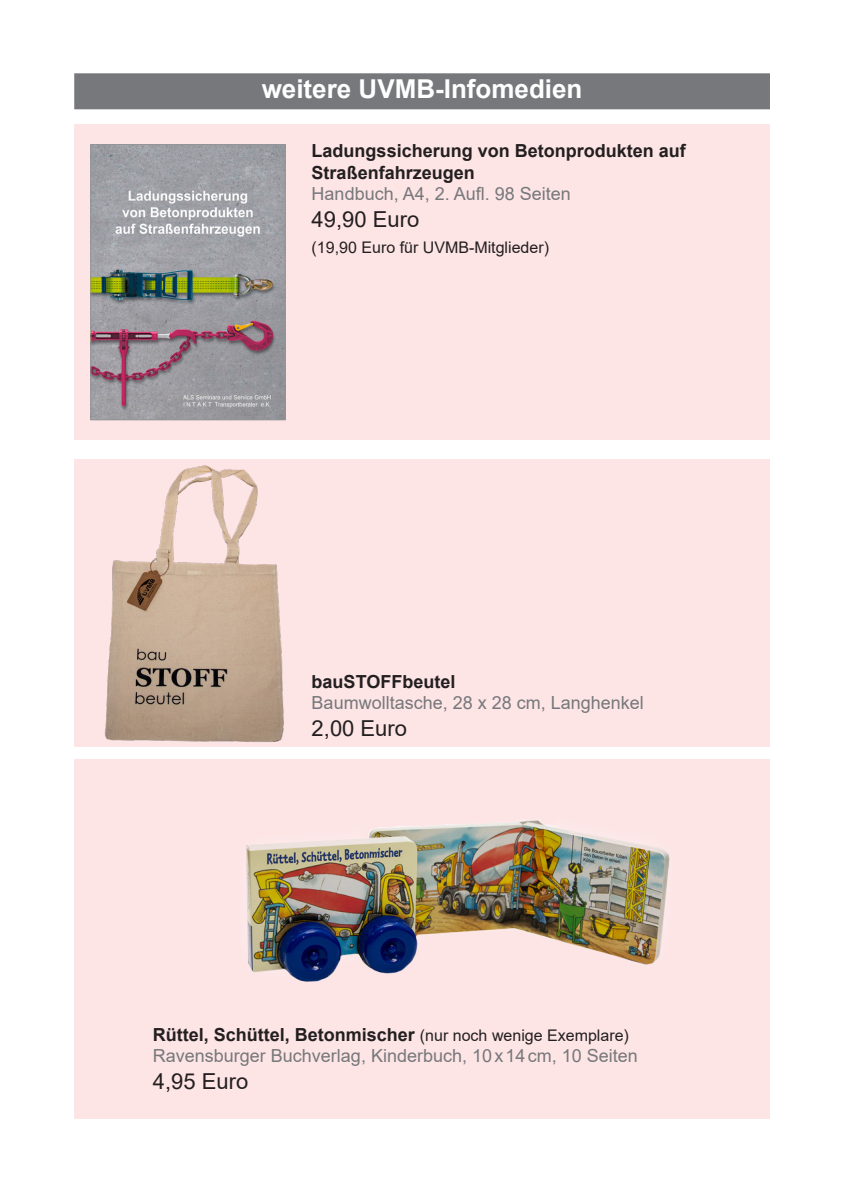
<style>
.page{position:relative;width:842px;height:1191px;background:#fff}
.page>*{position:absolute;margin:0;border:0;box-sizing:border-box;transform-origin:0 0}
.Titel{font:700 26px "Arial";color:#fff}
.Preisschild{font:22px "Arial";color:#231f20}
.Preisschild-2{font:700 18px/21.6px "Arial";color:#231f20}
.Preisschild-3{font:18px "Arial";color:#76787b}
.Preisschild-4{font:16px "Arial";color:#231f20}
.s1{font-weight:400;font-size:16px}
</style>
<div class="page">
<div style="left:74px;top:759px;width:696px;height:360px;background:#fde4e5"></div>
<div style="left:74px;top:459px;width:696px;height:288px;background:#fde4e5"></div>
<div style="left:74px;top:125px;width:696px;height:315px;background:#fde4e5"></div>
<div style="left:74px;top:73px;width:696px;height:36px;background:#76787b"></div>
<img style="left:92px;top:146px;width:192px;height:272px">
<div style="left:90px;top:144px;width:196px;height:276px;border:1px solid #939598"></div>
<img style="left:104px;top:465px;width:180px;height:277px">
<img style="left:246px;top:820px;width:424px;height:162px">
<p class="Titel" style="left:262px;top:70px;width:322px">weitere UVMB-Infomedien</p>
<p class="Preisschild-2" style="left:312px;top:140px;width:376px">Ladungssicherung von Betonprodukten auf<br>Straßenfahrzeugen</p>
<p class="Preisschild-3" style="left:312px;top:182px;width:261px">Handbuch, A4, 2. Aufl. 98 Seiten</p>
<p class="Preisschild" style="left:312px;top:204px;width:109px">49,90 Euro</p>
<p class="Preisschild-4" style="left:312px;top:236px;width:239px">(19,90 Euro für UVMB-Mitglieder)</p>
<p class="Preisschild-2" style="left:312px;top:670px;width:145px">bauSTOFFbeutel</p>
<p class="Preisschild-3" style="left:312px;top:690px;width:334px">Baumwolltasche, 28 x 28 cm, Langhenkel</p>
<p class="Preisschild" style="left:312px;top:713px;width:97px">2,00 Euro</p>
<p class="Preisschild-2" style="left:153px;top:1023px;width:477px">Rüttel, Schüttel, Betonmischer <span class="s1">(nur noch wenige Exemplare)</span></p>
<p class="Preisschild-3" style="left:153px;top:1043px;width:487px">Ravensburger Buchverlag, Kinderbuch, 10x14cm, 10 Seiten</p>
<p class="Preisschild" style="left:153px;top:1066px;width:97px">4,95 Euro</p>
</div>
